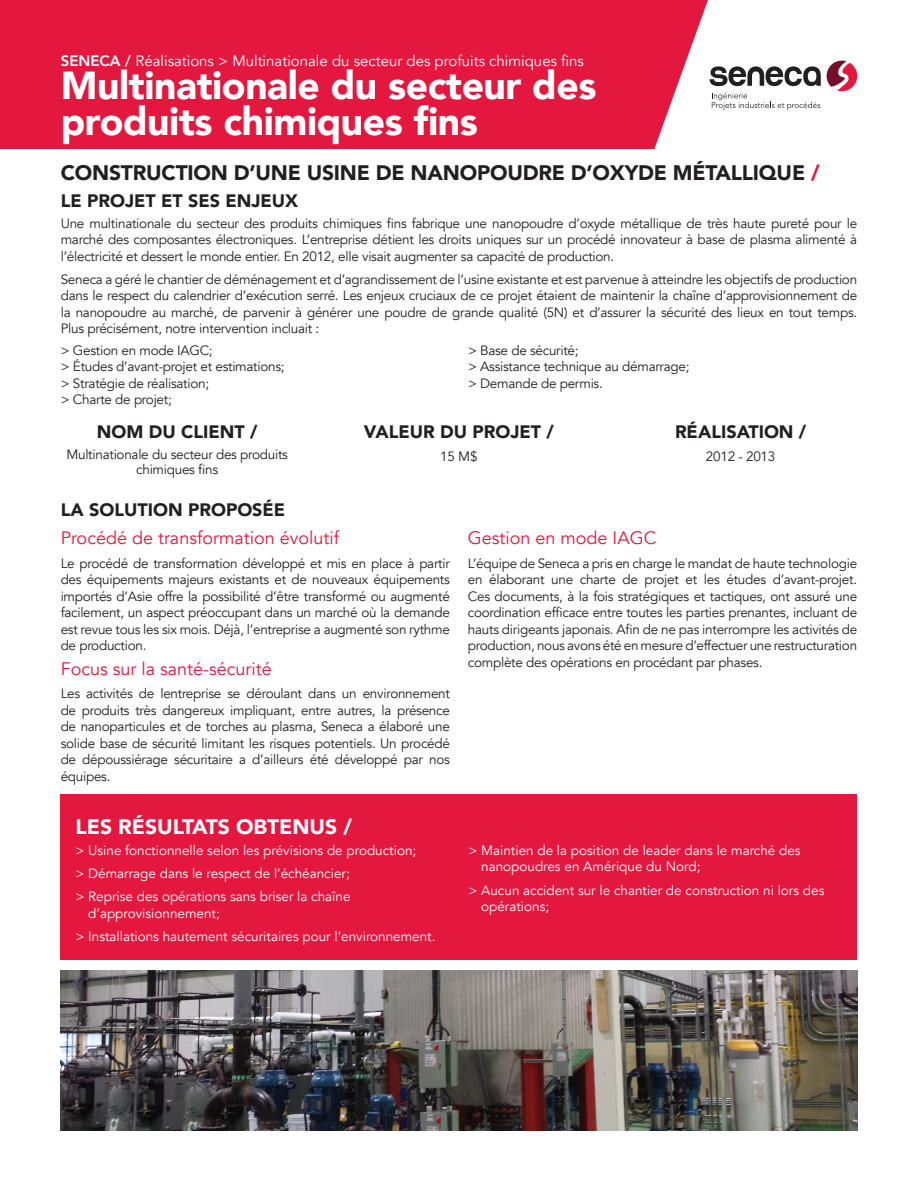
<style>
.page{position:relative;width:918px;height:1188px;background:#fff}
.page>*{position:absolute;margin:0;border:0;box-sizing:border-box;transform-origin:0 0}
.t1{font:900 39px/36px "Avenir";letter-spacing:-.01em;color:#fff}
.t2{font:900 21px "Avenir";letter-spacing:-.01em;color:#231f20}
.t3{font:900 21px "Avenir";color:#fff}
.t4{font:900 18px "Avenir";color:#231f20}
.t5{font:18px "Avenir";color:#e4183e}
.t6{font:15px "Avenir";color:#fff}
.t7{font:13.5px/16.5px "Avenir";letter-spacing:-.02em;color:#231f20;text-align:justify}
.t8{font:13.5px/23.2px "Avenir";color:#fff}
.s1{font-weight:800}
.s2{color:#e4183e}
</style>
<div class="page">
<div style="left:0;top:0;width:708px;height:149px;background:#e4183e"></div>
<svg style="left:712px;top:93px;width:108px;height:17px"></svg>
<svg style="left:710px;top:66px;width:111px;height:20px"></svg>
<svg style="left:827px;top:61px;width:30px;height:30px"></svg>
<div style="left:61px;top:795px;width:796px;height:165px;background:#e4183e"></div>
<img style="left:61px;top:971px;width:796px;height:159px">
<p class="t6" style="left:61px;top:52px;width:525px"><span class="s1">SENECA /</span> Réalisations &gt; Multinationale du secteur des profuits chimiques fins</p>
<h1 class="t1" style="left:61px;top:67px;width:537px">Multinationale du secteur des produits chimiques fins</h1>
<h2 class="t2" style="left:61px;top:154px;width:760px">CONSTRUCTION D’UNE USINE DE NANOPOUDRE D’OXYDE MÉTALLIQUE <span class="s2">/</span></h2>
<h3 class="t4" style="left:61px;top:185px;width:239px">LE PROJET ET SES ENJEUX</h3>
<p class="t7" style="left:61px;top:215px;width:798px">Une multinationale du secteur des produits chimiques fins fabrique une nanopoudre d’oxyde métallique de très haute pureté pour le marché des composantes électroniques. L’entreprise détient les droits uniques sur un procédé innovateur à base de plasma alimenté à l’électricité et dessert le monde entier. En 2012, elle visait augmenter sa capacité de production.</p>
<p class="t7" style="left:61px;top:271px;width:798px">Seneca a géré le chantier de déménagement et d’agrandissement de l’usine existante et est parvenue à atteindre les objectifs de production dans le respect du calendrier d’exécution serré. Les enjeux cruciaux de ce projet étaient de maintenir la chaîne d’approvisionnement de la nanopoudre au marché, de parvenir à générer une poudre de grande qualité (5N) et d’assurer la sécurité des lieux en tout temps.<br>Plus précisément, notre intervention incluait :</p>
<p class="t7" style="left:61px;top:342px;width:225px;text-align:left">&gt; Gestion en mode IAGC;<br>&gt; Études d’avant-projet et estimations; &gt; Stratégie de réalisation;<br>&gt; Charte de projet;</p>
<p class="t7" style="left:468px;top:342px;width:223px;text-align:left">&gt; Base de sécurité;<br>&gt; Assistance technique au démarrage; &gt; Demande de permis.</p>
<h3 class="t4" style="left:97px;top:416px;width:162px">NOM DU CLIENT /</h3>
<p class="t7" style="left:66px;top:447px;width:223px;line-height:15px;text-align:center">Multinationale du secteur des produits chimiques fins</p>
<h3 class="t4" style="left:364px;top:416px;width:191px">VALEUR DU PROJET /</h3>
<p class="t7" style="left:440px;top:448px;width:39px">15 M$</p>
<h3 class="t4" style="left:675px;top:416px;width:133px">RÉALISATION /</h3>
<p class="t7" style="left:706px;top:448px;width:71px">2012 - 2013</p>
<h3 class="t4" style="left:61px;top:494px;width:226px">LA SOLUTION PROPOSÉE</h3>
<h3 class="t5" style="left:61px;top:528px;width:280px">Procédé de transformation évolutif</h3>
<p class="t7" style="left:61px;top:555px;width:391px">Le procédé de transformation développé et mis en place à partir des équipements majeurs existants et de nouveaux équipements importés d’Asie offre la possibilité d’être transformé ou augmenté facilement, un aspect préoccupant dans un marché où la demande est revue tous les six mois. Déjà, l’entreprise a augmenté son rythme de production.</p>
<h3 class="t5" style="left:61px;top:658px;width:212px">Focus sur la santé-sécurité</h3>
<p class="t7" style="left:61px;top:686px;width:391px">Les activités de lentreprise se déroulant dans un environnement de produits très dangereux impliquant, entre autres, la présence de nanoparticules et de torches au plasma, Seneca a élaboré une solide base de sécurité limitant les risques potentiels. Un procédé de dépoussiérage sécuritaire a d’ailleurs été développé par nos équipes.</p>
<h2 class="t3" style="left:76px;top:809px;width:278px">LES RÉSULTATS OBTENUS /</h2>
<p class="t8" style="left:76px;top:839px;width:342px">&gt; Usine fonctionnelle selon les prévisions de production; &gt; Démarrage dans le respect de l’échéancier;<br>&gt; Reprise des opérations sans briser la chaîne</p>
<p class="t8" style="left:76px;top:902px;width:362px;text-indent:13px">d’approvisionnement;<br>&gt; Installations hautement sécuritaires pour l’environnement.</p>
<h3 class="t5" style="left:468px;top:528px;width:190px">Gestion en mode IAGC</h3>
<p class="t7" style="left:468px;top:555px;width:391px">L’équipe de Seneca a pris en charge le mandat de haute technologie en élaborant une charte de projet et les études d’avant-projet.<br>Ces documents, à la fois stratégiques et tactiques, ont assuré une coordination efficace entre toutes les parties prenantes, incluant de hauts dirigeants japonais. Afin de ne pas interrompre les activités de production, nous avons été en mesure d’effectuer une restructuration complète des opérations en procédant par phases.</p>
<p class="t8" style="left:481px;top:842px;width:321px;line-height:16.5px;text-indent:-13px">&gt; Maintien de la position de leader dans le marché des nanopoudres en Amérique du Nord;</p>
<p class="t8" style="left:481px;top:882px;width:345px;line-height:16.5px;text-indent:-13px">&gt; Aucun accident sur le chantier de construction ni lors des opérations;</p>
</div>
